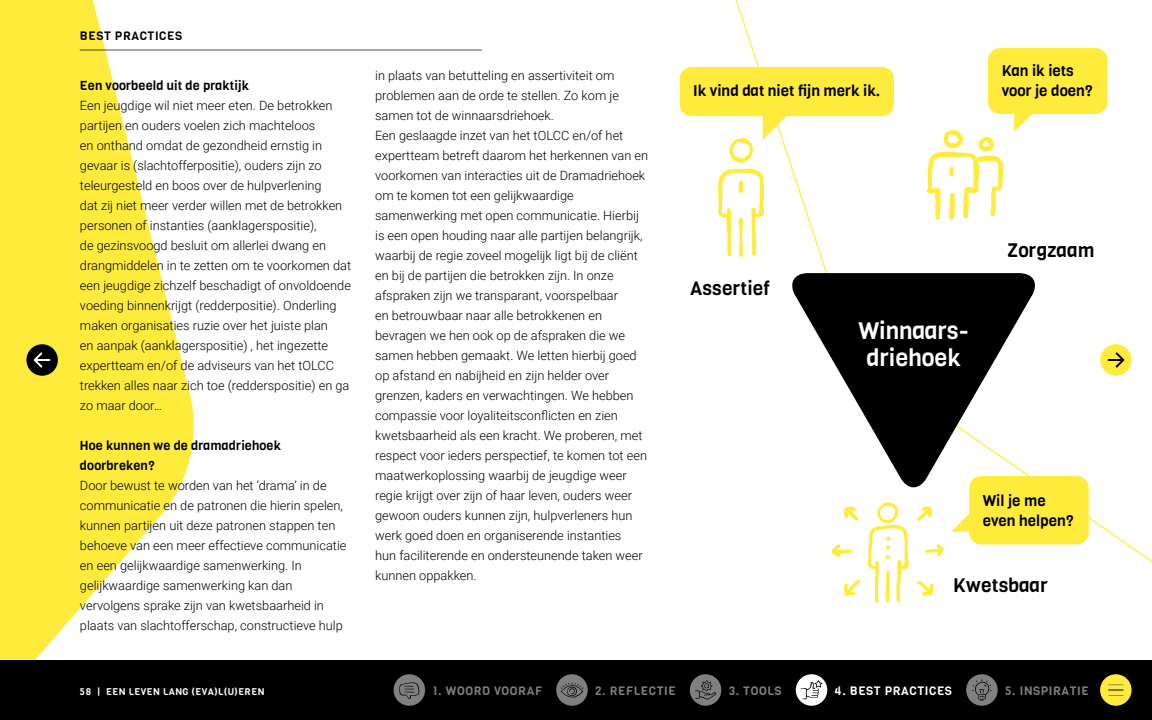
<style>
.page{position:relative;width:1152px;height:720px;background:#fff}
.page>*{position:absolute;margin:0;border:0;box-sizing:border-box;transform-origin:0 0}
.t1{font:23.52px/26.7px "Viga";color:#fff;text-align:center}
.t2{font:19.2px "Viga";letter-spacing:.01em;color:#000}
.t3{font:15.2px/20px "Viga";color:#000}
.t4{font:300 12.8px/20px "Roboto";color:#000}
.t5{font:12.8px/20px "Viga";letter-spacing:.01em;color:#000}
.t6{font:12px "Viga";letter-spacing:.05em;color:#808080}
.t7{font:12px "Viga";letter-spacing:.05em;color:#fff}
.t8{font:12px "Viga";letter-spacing:.05em;color:#000}
.t9{font:9.6px "Viga";letter-spacing:.05em;color:#fff}
</style>
<div class="page">
<svg style="left:0;top:0;width:200px;height:660px;fill:#ffeb3b"></svg>
<div style="left:26px;top:344px;width:32px;height:32px;background:#000;border-radius:50%"></div>
<svg style="left:33px;top:352px;width:16px;height:16px"></svg>
<hr style="left:80px;top:50px;width:402px;height:1px;background:#000">
<svg style="left:679px;top:0;width:473px;height:582px"></svg>
<svg style="left:788px;top:273px;width:251px;height:217px;fill:#000"></svg>
<div style="left:680px;top:67px;width:214px;height:49px;background:#ffeb3b;border-radius:12px"></div>
<svg style="left:763px;top:116px;width:31px;height:24px"></svg>
<svg style="left:951px;top:500px;width:18px;height:32px"></svg>
<div style="left:969px;top:476px;width:120px;height:68px;background:#ffeb3b;border-radius:12px"></div>
<div style="left:988px;top:48px;width:120px;height:66px;background:#ffeb3b;border-radius:12px"></div>
<svg style="left:1014px;top:114px;width:32px;height:18px"></svg>
<svg style="left:927px;top:130px;width:76px;height:90px"></svg>
<svg style="left:844px;top:507px;width:14px;height:14px"></svg>
<svg style="left:917px;top:506px;width:15px;height:15px"></svg>
<svg style="left:917px;top:581px;width:17px;height:15px"></svg>
<svg style="left:868px;top:502px;width:41px;height:101px"></svg>
<svg style="left:844px;top:580px;width:16px;height:15px"></svg>
<svg style="left:925px;top:544px;width:19px;height:13px"></svg>
<svg style="left:832px;top:544px;width:20px;height:13px"></svg>
<svg style="left:729px;top:138px;width:24px;height:25px"></svg>
<svg style="left:718px;top:169px;width:46px;height:88px"></svg>
<div style="left:0;top:660px;width:1152px;height:60px;background:#000"></div>
<div style="left:1100px;top:674px;width:32px;height:32px;background:#ffeb3b;border-radius:50%"></div>
<svg style="left:1108px;top:684px;width:16px;height:7px"></svg>
<hr style="left:1106px;top:694px;width:20px;height:2px;background:#000;opacity:.75">
<div style="left:394px;top:674px;width:31px;height:32px;background:#808080;border-radius:50%"></div>
<svg style="left:399px;top:682px;width:20px;height:17px"></svg>
<div style="left:556px;top:674px;width:32px;height:32px;background:#808080;border-radius:50%"></div>
<svg style="left:561px;top:683px;width:22px;height:14px"></svg>
<div style="left:690px;top:674px;width:31px;height:32px;background:#808080;border-radius:50%"></div>
<svg style="left:695px;top:681px;width:21px;height:19px"></svg>
<div style="left:796px;top:674px;width:31px;height:32px;background:#fff;border-radius:50%"></div>
<svg style="left:801px;top:680px;width:21px;height:19px"></svg>
<div style="left:966px;top:674px;width:32px;height:32px;background:#808080;border-radius:50%"></div>
<svg style="left:972px;top:679px;width:20px;height:22px"></svg>
<p class="t8" style="left:80px;top:28px;width:104px">BEST PRACTICES</p>
<p class="t5" style="left:80px;top:76px;width:170px">Een voorbeeld uit de praktijk</p>
<p class="t4" style="left:80px;top:95px;width:273px">Een jeugdige wil niet meer eten. De betrokken partijen en ouders voelen zich machteloos<br>en onthand omdat de gezondheid ernstig in gevaar is (slachtofferpositie), ouders zijn zo teleurgesteld en boos over de hulpverlening<br>dat zij niet meer verder willen met de betrokken personen of instanties (aanklagerspositie),<br>de gezinsvoogd besluit om allerlei dwang en drangmiddelen in te zetten om te voorkomen dat een jeugdige zichzelf beschadigt of onvoldoende voeding binnenkrijgt (redderpositie). Onderling maken organisaties ruzie over het juiste plan<br>en aanpak (aanklagerspositie) , het ingezette expertteam en/of de adviseurs van het tOLCC trekken alles naar zich toe (redderspositie) en ga zo maar door…</p>
<p class="t5" style="left:80px;top:436px;width:202px">Hoe kunnen we de dramadriehoek doorbreken?</p>
<p class="t4" style="left:80px;top:475px;width:268px">Door bewust te worden van het ‘drama’ in de communicatie en de patronen die hierin spelen, kunnen partijen uit deze patronen stappen ten behoeve van een meer effectieve communicatie en een gelijkwaardige samenwerking. In gelijkwaardige samenwerking kan dan vervolgens sprake zijn van kwetsbaarheid in plaats van slachtofferschap, constructieve hulp</p>
<p class="t4" style="left:375px;top:65px;width:275px">in plaats van betutteling en assertiviteit om problemen aan de orde te stellen. Zo kom je samen tot de winnaarsdriehoek.<br>Een geslaagde inzet van het tOLCC en/of het expertteam betreft daarom het herkennen van en voorkomen van interacties uit de Dramadriehoek om te komen tot een gelijkwaardige samenwerking met open communicatie. Hierbij is een open houding naar alle partijen belangrijk, waarbij de regie zoveel mogelijk ligt bij de cliënt en bij de partijen die betrokken zijn. In onze afspraken zijn we transparant, voorspelbaar<br>en betrouwbaar naar alle betrokkenen en bevragen we hen ook op de afspraken die we samen hebben gemaakt. We letten hierbij goed op afstand en nabijheid en zijn helder over grenzen, kaders en verwachtingen. We hebben compassie voor loyaliteitsconflicten en zien kwetsbaarheid als een kracht. We proberen, met respect voor ieders perspectief, te komen tot een maatwerkoplossing waarbij de jeugdige weer regie krijgt over zijn of haar leven, ouders weer gewoon ouders kunnen zijn, hulpverleners hun werk goed doen en organiserende instanties<br>hun faciliterende en ondersteunende taken weer kunnen oppakken.</p>
<p class="t3" style="left:693px;top:81px;width:189px">Ik vind dat niet fijn merk ik.</p>
<p class="t3" style="left:1002px;top:61px;width:93px">Kan ik iets voor je doen?</p>
<h2 class="t2" style="left:690px;top:276px;width:82px">Assertief</h2>
<h1 class="t1" style="left:858px;top:318px;width:112px">Winnaars&shy;driehoek</h1>
<h2 class="t2" style="left:1008px;top:238px;width:88px">Zorgzaam</h2>
<p class="t3" style="left:983px;top:491px;width:92px">Wil je me even helpen?</p>
<h2 class="t2" style="left:953px;top:573px;width:96px">Kwetsbaar</h2>
<p class="t9" style="left:80px;top:685px;width:186px">58 | EEN LEVEN LANG (EVA)L(U)EREN</p>
<p class="t6" style="left:432px;top:683px;width:111px">1. WOORD VOORAF</p>
<p class="t6" style="left:595px;top:683px;width:82px">2. REFLECTIE</p>
<p class="t6" style="left:729px;top:683px;width:54px">3. TOOLS</p>
<p class="t7" style="left:835px;top:683px;width:119px">4. BEST PRACTICES</p>
<p class="t6" style="left:1005px;top:683px;width:85px">5. INSPIRATIE</p>
</div>
